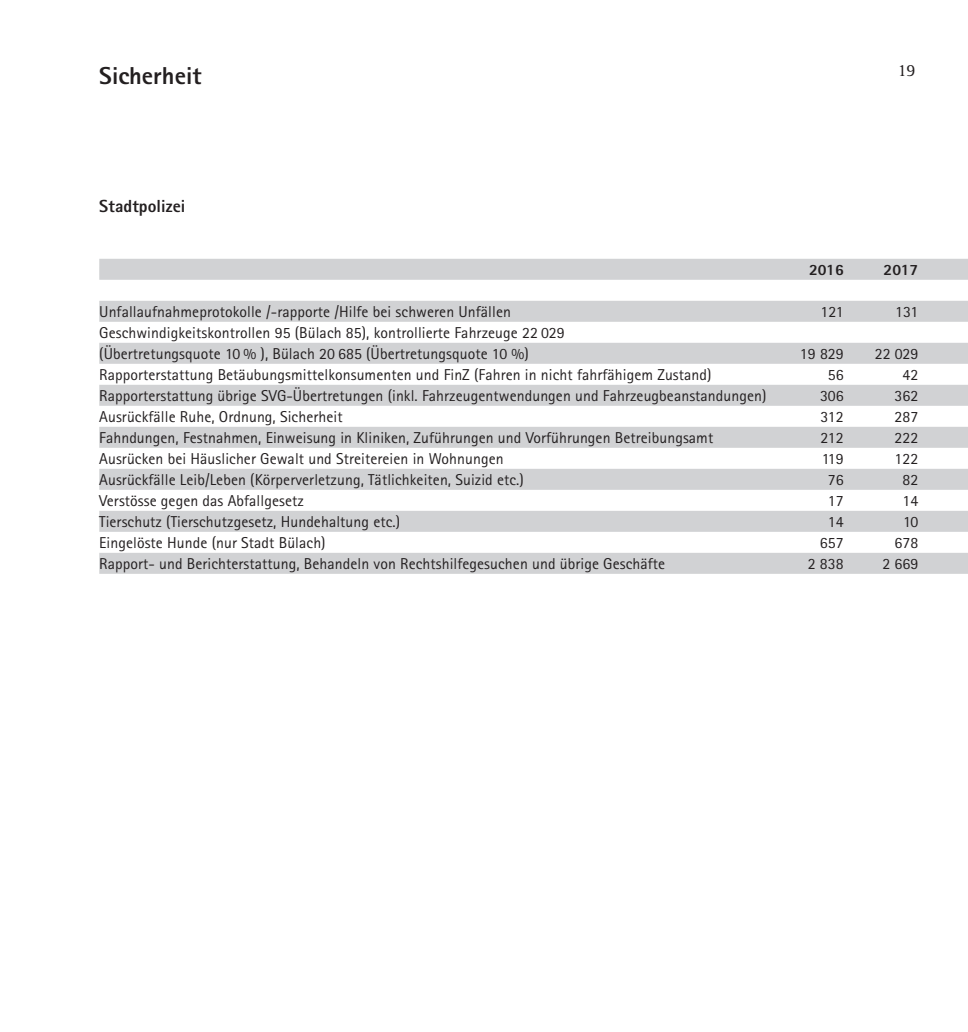
<style>
.page{position:relative;width:968px;height:1032px;background:#fff}
.page>*{position:absolute;margin:0;border:0;box-sizing:border-box;transform-origin:0 0}
.t1{font:800 24.5px "Rotis Sans Serif";color:#231f20}
.t2{font:800 17.5px "Rotis Sans Serif";letter-spacing:.005em;color:#231f20}
.t3{font:17.5px "Rotis Serif";color:#231f20}
.t4{font:15.75px/21px "Rotis Sans Serif";letter-spacing:.005em;color:#231f20}
.t5{font:800 15.75px "Rotis Sans Serif";letter-spacing:.005em;color:#231f20}
</style>
<div class="page">
<div style="left:99px;top:259px;width:868px;height:21px;background:#d1d2d4"></div>
<div style="left:99px;top:301px;width:868px;height:21px;background:#d1d2d4"></div>
<div style="left:99px;top:343px;width:868px;height:21px;background:#d1d2d4"></div>
<div style="left:99px;top:385px;width:868px;height:21px;background:#d1d2d4"></div>
<div style="left:99px;top:427px;width:868px;height:21px;background:#d1d2d4"></div>
<div style="left:99px;top:469px;width:868px;height:21px;background:#d1d2d4"></div>
<div style="left:99px;top:511px;width:868px;height:21px;background:#d1d2d4"></div>
<div style="left:99px;top:553px;width:868px;height:21px;background:#d1d2d4"></div>
<h1 class="t1" style="left:99px;top:60px;width:104px">Sicherheit</h1>
<p class="t2" style="left:99px;top:195px;width:88px">Stadtpolizei</p>
<p class="t3" style="left:897px;top:60px;width:20px">19</p>
<p class="t5" style="left:809px;top:260px;width:36px">2016</p>
<p class="t5" style="left:883px;top:260px;width:36px">2017</p>
<p class="t4" style="left:99px;top:301px;width:413px">Unfallaufnahmeprotokolle /-rapporte /Hilfe bei schweren Unfällen</p>
<p class="t4" style="left:820px;top:301px;width:25px">121</p>
<p class="t4" style="left:895px;top:301px;width:25px">131</p>
<p class="t4" style="left:99px;top:322px;width:467px">Geschwindigkeitskontrollen 95 (Bülach 85), kontrollierte Fahrzeuge 22 029 (Übertretungsquote 10 % ), Bülach 20 685 (Übertretungsquote 10 %)</p>
<p class="t4" style="left:799px;top:343px;width:45px">19 829</p>
<p class="t4" style="left:874px;top:343px;width:45px">22 029</p>
<p class="t4" style="left:99px;top:364px;width:613px">Rapporterstattung Betäubungsmittelkonsumenten und FinZ (Fahren in nicht fahrfähigem Zustand)</p>
<p class="t4" style="left:827px;top:364px;width:17px">56</p>
<p class="t4" style="left:902px;top:364px;width:17px">42</p>
<p class="t4" style="left:99px;top:385px;width:668px">Rapporterstattung übrige SVG-Übertretungen (inkl. Fahrzeugentwendungen und Fahrzeugbeanstandungen)</p>
<p class="t4" style="left:819px;top:385px;width:25px">306</p>
<p class="t4" style="left:894px;top:385px;width:25px">362</p>
<p class="t4" style="left:99px;top:406px;width:245px">Ausrückfälle Ruhe, Ordnung, Sicherheit</p>
<p class="t4" style="left:820px;top:406px;width:25px">312</p>
<p class="t4" style="left:894px;top:406px;width:25px">287</p>
<p class="t4" style="left:99px;top:427px;width:615px">Fahndungen, Festnahmen, Einweisung in Kliniken, Zuführungen und Vorführungen Betreibungsamt</p>
<p class="t4" style="left:820px;top:427px;width:25px">212</p>
<p class="t4" style="left:894px;top:427px;width:25px">222</p>
<p class="t4" style="left:99px;top:448px;width:406px">Ausrücken bei Häuslicher Gewalt und Streitereien in Wohnungen</p>
<p class="t4" style="left:821px;top:448px;width:24px">119</p>
<p class="t4" style="left:894px;top:448px;width:25px">122</p>
<p class="t4" style="left:99px;top:469px;width:426px">Ausrückfälle Leib/Leben (Körperverletzung, Tätlichkeiten, Suizid etc.)</p>
<p class="t4" style="left:827px;top:469px;width:17px">76</p>
<p class="t4" style="left:902px;top:469px;width:17px">82</p>
<p class="t4" style="left:99px;top:490px;width:206px">Verstösse gegen das Abfallgesetz</p>
<p class="t4" style="left:827px;top:490px;width:17px">17</p>
<p class="t4" style="left:902px;top:490px;width:17px">14</p>
<p class="t4" style="left:99px;top:511px;width:302px">Tierschutz (Tierschutzgesetz, Hundehaltung etc.)</p>
<p class="t4" style="left:827px;top:511px;width:17px">14</p>
<p class="t4" style="left:902px;top:511px;width:17px">10</p>
<p class="t4" style="left:99px;top:532px;width:228px">Eingelöste Hunde (nur Stadt Bülach)</p>
<p class="t4" style="left:819px;top:532px;width:25px">657</p>
<p class="t4" style="left:894px;top:532px;width:25px">678</p>
<p class="t4" style="left:99px;top:553px;width:567px">Rapport- und Berichterstattung, Behandeln von Rechtshilfegesuchen und übrige Geschäfte</p>
<p class="t4" style="left:807px;top:553px;width:37px">2 838</p>
<p class="t4" style="left:882px;top:553px;width:37px">2 669</p>
</div>
